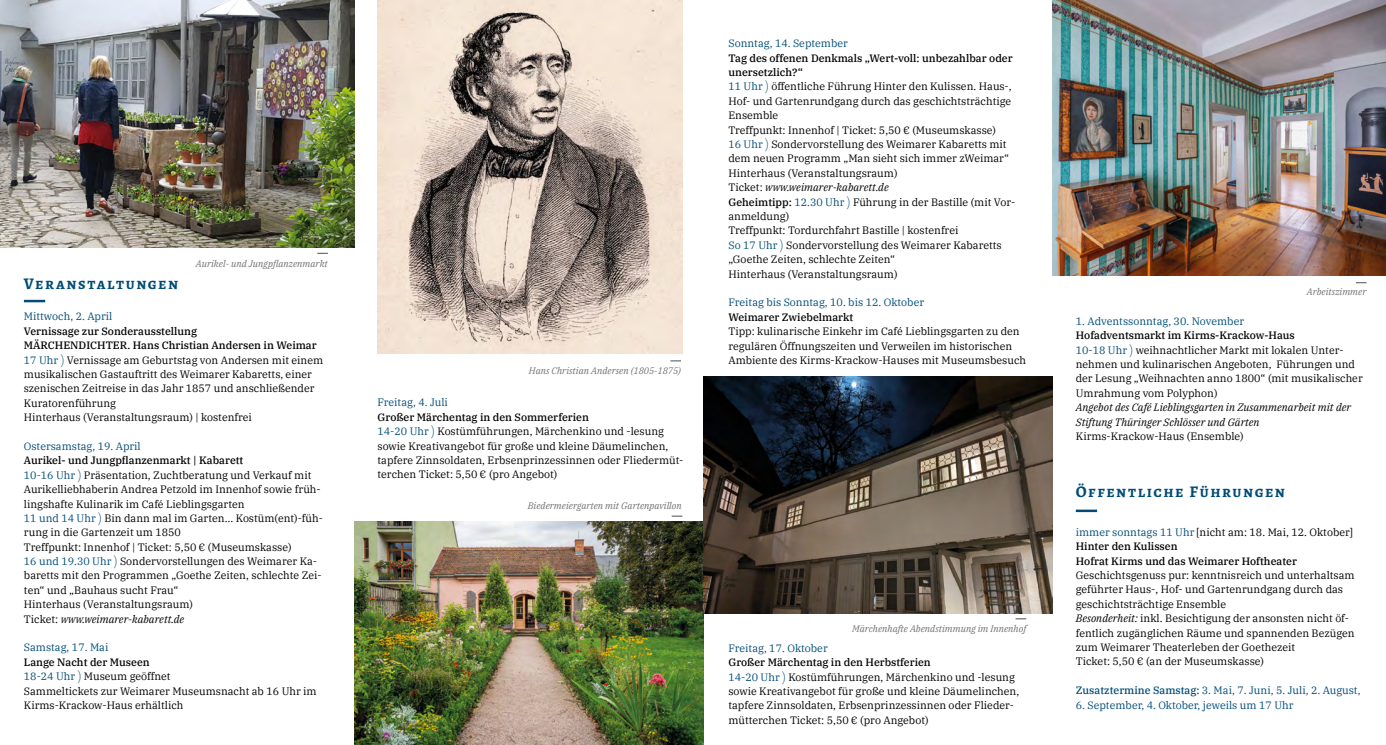
<style>
.page{position:relative;width:1386px;height:745px;background:#fff}
.page>*{position:absolute;margin:0;border:0;box-sizing:border-box;transform-origin:0 0}
.t1{font:700 16.25px "Alegreya SC";letter-spacing:.095em;color:#004c77}
.t2{font:10.62px/14.4px "IBM Plex Serif";color:#000}
.t3{font:10.62px "IBM Plex Serif";color:#004c77}
.t4{font:500 10.62px/14.4px "IBM Plex Serif";color:#000}
.t5{font:italic 10.62px/14.4px "IBM Plex Serif";color:#000}
.t6{font:italic 9.38px "IBM Plex Serif";color:#707172}
.s1{font-weight:500}
.s2{color:#004c77}
.s3{font-family:"Gill Sans";font-weight:300;font-size:13.75px;color:#004c77}
.s4{font-style:italic}
.s5{font-weight:400;color:#004c77}
.s6{font-weight:400}
</style>
<div class="page">
<img style="left:377px;top:0;width:305px;height:353px">
<img style="left:0;top:0;width:354px;height:247px">
<hr style="left:24px;top:299px;width:21px;height:3px;background:#004c77">
<svg style="left:317px;top:252px;width:11px;height:2px"></svg>
<hr style="left:1075px;top:509px;width:22px;height:2px;background:#004c77">
<img style="left:354px;top:521px;width:349px;height:223px">
<img style="left:703px;top:376px;width:349px;height:237px">
<img style="left:1052px;top:0;width:333px;height:275px">
<h1 class="t1" style="left:24px;top:273px;width:156px">Veranstaltungen</h1>
<p class="t6" style="left:196px;top:256px;width:133px">Aurikel- und Jungpflanzenmarkt</p>
<p class="t3" style="left:24px;top:308px;width:90px">Mittwoch, 2. April</p>
<p class="t2" style="left:24px;top:323px;width:301px"><span class="s1">Vernissage zur Sonderausstellung<br>MÄRCHENDICHTER. Hans Christian Andersen in Weimar </span><span class="s2">17 Uhr</span> <span class="s3">)</span> Vernissage am Geburtstag von Andersen mit einem musikalischen Gastauftritt des Weimarer Kabaretts, einer szenischen Zeitreise in das Jahr 1857 und anschließender Kuratorenführung<br>Hinterhaus (Veranstaltungsraum) | kostenfrei</p>
<p class="t3" style="left:24px;top:438px;width:118px">Ostersamstag, 19. April</p>
<p class="t2" style="left:24px;top:452px;width:300px"><span class="s1">Aurikel- und Jungpflanzenmarkt | Kabarett<br></span><span class="s2">10-16 Uhr</span> <span class="s3">)</span> Präsentation, Zuchtberatung und Verkauf mit Aurikelliebhaberin Andrea Petzold im Innenhof sowie früh&shy;lingshafte Kulinarik im Café Lieblingsgarten<br><span class="s2">11 und 14 Uhr</span> <span class="s3">)</span> Bin dann mal im Garten… Kostüm(ent)-füh&shy;rung in die Gartenzeit um 1850<br>Treffpunkt: Innenhof | Ticket: 5,50 € (Museumskasse)<br><span class="s2">16 und 19.30 Uhr</span> <span class="s3">)</span> Sondervorstellungen des Weimarer Ka&shy;baretts mit den Programmen „Goethe Zeiten, schlechte Zei&shy;ten“ und „Bauhaus sucht Frau“<br>Hinterhaus (Veranstaltungsraum)<br>Ticket: <span class="s4">www.weimarer-kabarett.de</span></p>
<p class="t3" style="left:24px;top:639px;width:86px">Samstag, 17. Mai</p>
<p class="t2" style="left:24px;top:653px;width:294px"><span class="s1">Lange Nacht der Museen<br></span><span class="s2">18-24 Uhr</span> <span class="s3">)</span> Museum geöffnet<br>Sammeltickets zur Weimarer Museumsnacht ab 16 Uhr im Kirms-Krackow-Haus erhältlich</p>
<p class="t6" style="left:529px;top:363px;width:154px">Hans Christian Andersen (1805-1875)</p>
<p class="t3" style="left:377px;top:394px;width:72px">Freitag, 4. Juli</p>
<p class="t2" style="left:377px;top:409px;width:307px"><span class="s1">Großer Märchentag in den Sommerferien<br></span><span class="s2">14-20 Uhr</span> <span class="s3">)</span> Kostümführungen, Märchenkino und -lesung sowie Kreativangebot für große und kleine Däumelinchen, tapfere Zinnsoldaten, Erbsenprinzessinnen oder Fliedermüt&shy;terchen Ticket: 5,50 € (pro Angebot)</p>
<p class="t6" style="left:528px;top:498px;width:156px">Biedermeiergarten mit Gartenpavillon</p>
<p class="t3" style="left:728px;top:35px;width:121px">Sonntag, 14. September</p>
<p class="t2" style="left:728px;top:50px;width:288px"><span class="s1">Tag des offenen Denkmals „Wert-voll: unbezahlbar oder unersetzlich?“<br></span><span class="s2">11 Uhr</span> <span class="s3">)</span> öffentliche Führung Hinter den Kulissen. Haus-, Hof- und Gartenrundgang durch das geschichtsträchtige Ensemble<br>Treffpunkt: Innenhof | Ticket: 5,50 € (Museumskasse)<br><span class="s2">16 Uhr</span> <span class="s3">)</span> Sondervorstellung des Weimarer Kabaretts mit dem neuen Programm „Man sieht sich immer zWeimar“ Hinterhaus (Veranstaltungsraum)<br>Ticket: <span class="s4">www.weimarer-kabarett.de<br></span><span class="s1">Geheimtipp:</span> <span class="s2">12.30 Uhr</span> <span class="s3">)</span> Führung in der Bastille (mit Vor&shy;anmeldung)<br>Treffpunkt: Tordurchfahrt Bastille | kostenfrei<br><span class="s2">So 17 Uhr</span> <span class="s3">)</span> Sondervorstellung des Weimarer Kabaretts „Goethe Zeiten, schlechte Zeiten“<br>Hinterhaus (Veranstaltungsraum)</p>
<p class="t3" style="left:728px;top:294px;width:197px">Freitag bis Sonntag, 10. bis 12. Oktober</p>
<p class="t4" style="left:728px;top:309px;width:126px">Weimarer Zwiebelmarkt</p>
<p class="t2" style="left:728px;top:323px;width:299px">Tipp: kulinarische Einkehr im Café Lieblingsgarten zu den regulären Öffnungszeiten und Verweilen im historischen<br>Ambiente des Kirms-Krackow-Hauses mit Museumsbesuch</p>
<p class="t6" style="left:852px;top:621px;width:175px">Märchenhafte Abendstimmung im Innenhof</p>
<p class="t3" style="left:728px;top:639px;width:101px">Freitag, 17. Oktober</p>
<p class="t2" style="left:728px;top:654px;width:292px"><span class="s1">Großer Märchentag in den Herbstferien<br></span><span class="s2">14-20 Uhr</span> <span class="s3">)</span> Kostümführungen, Märchenkino und -lesung sowie Kreativangebot für große und kleine Däumelinchen, tapfere Zinnsoldaten, Erbsenprinzessinnen oder Flieder&shy;mütterchen Ticket: 5,50 € (pro Angebot)</p>
<p class="t6" style="left:1306px;top:284px;width:61px">Arbeitszimmer</p>
<p class="t3" style="left:1075px;top:313px;width:170px">1. Adventssonntag, 30. November</p>
<p class="t2" style="left:1075px;top:327px;width:288px"><span class="s1">Hofadventsmarkt im Kirms-Krackow-Haus<br></span><span class="s2">10-18 Uhr</span> <span class="s3">)</span> weihnachtlicher Markt mit lokalen Unter&shy;nehmen und kulinarischen Angeboten, Führungen und der Lesung „Weihnachten anno 1800“ (mit musikalischer Umrahmung vom Polyphon)</p>
<p class="t5" style="left:1075px;top:399px;width:277px">Angebot des Café Lieblingsgarten in Zusammenarbeit mit der<br>Stiftung Thüringer Schlösser und Gärten</p>
<p class="t2" style="left:1075px;top:428px;width:169px">Kirms-Krackow-Haus (Ensemble)</p>
<h1 class="t1" style="left:1075px;top:480px;width:211px">Öffentliche Führungen</h1>
<p class="t4" style="left:1075px;top:523px;width:278px"><span class="s5">immer sonntags 11 Uhr</span> <span class="s6">[nicht am: 18. Mai, 12. Oktober]<br></span>Hinter den Kulissen<br>Hofrat Kirms und das Weimarer Hoftheater</p>
<p class="t2" style="left:1075px;top:567px;width:280px">Geschichtsgenuss pur: kenntnisreich und unterhaltsam geführter Haus-, Hof- und Gartenrundgang durch das geschichtsträchtige Ensemble<br><span class="s4">Besonderheit:</span> inkl. Besichtigung der ansonsten nicht öf&shy;fentlich zugänglichen Räume und spannenden Bezügen zum Weimarer Theaterleben der Goethezeit<br>Ticket: 5,50 € (an der Museumskasse)</p>
<p class="t3" style="left:1075px;top:681px;width:286px"><span class="s1">Zusatztermine Samstag:</span> 3. Mai, 7. Juni, 5. Juli, 2. August,</p>
<p class="t3" style="left:1075px;top:696px;width:219px">6. September, 4. Oktober, jeweils um 17 Uhr</p>
</div>
